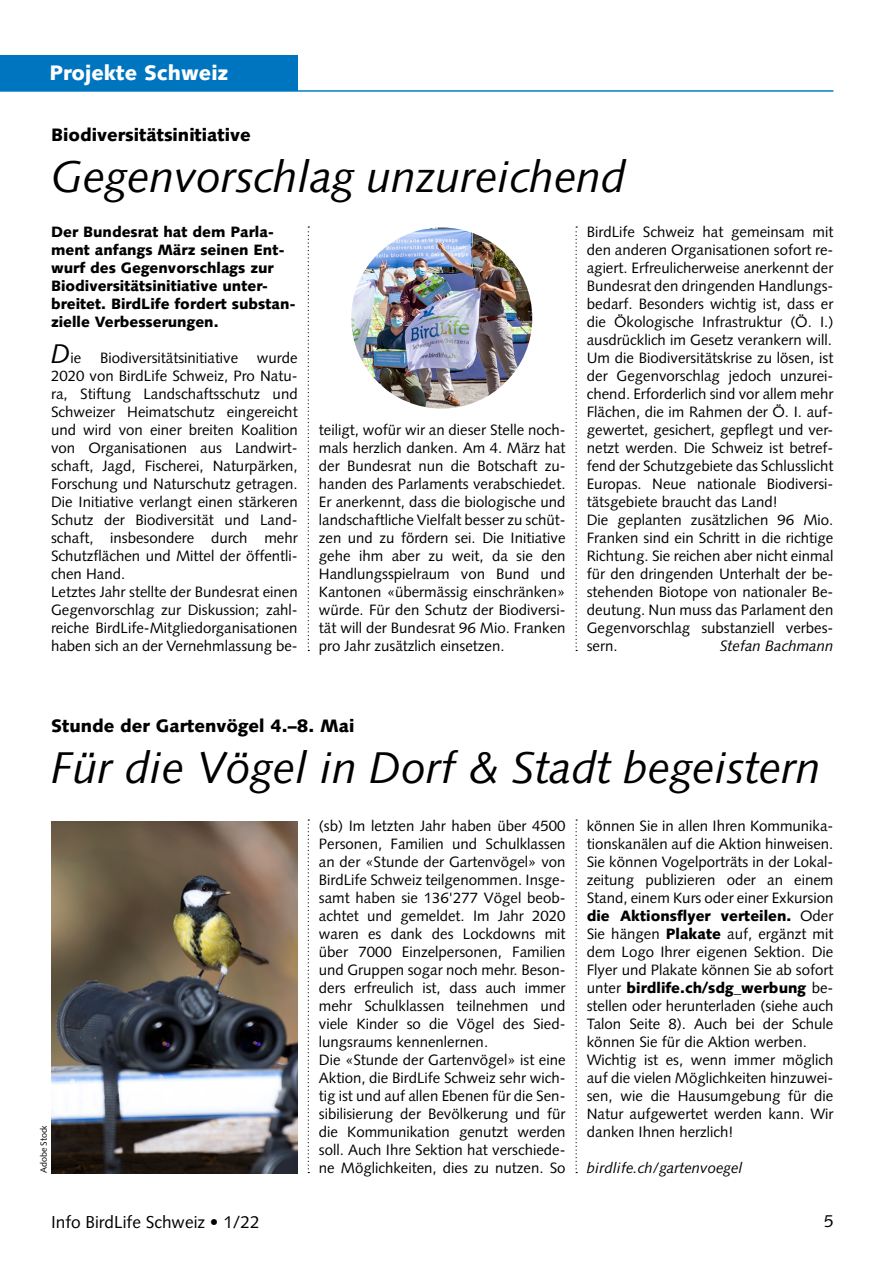
<style>
.page{position:relative;width:893px;height:1263px;background:#fff}
.page>*{position:absolute;margin:0;border:0;box-sizing:border-box;transform-origin:0 0}
.Titel_gross{font:italic 44.4px "Syntax LT";color:#000}
.t1{font:900 21px "Syntax LT";color:#fff}
.Übertitel{font:900 18px "Syntax LT";color:#000}
.t2{font:17.25px "Syntax LT";color:#000}
.Grundtext{font:15px/18px "Syntax LT";color:#000;text-align:justify}
.Lead{font:900 15px/18px "Syntax LT";color:#000}
.Grundtext-2{font:italic 15px "Syntax LT";color:#000}
.Fotovermerk{font:9px "Syntax LT";letter-spacing:-.01em;color:#000}
.s1{font-style:italic;font-size:27px}
.s2{font-weight:900}
</style>
<div class="page">
<hr style="left:0;top:90px;width:833px;height:2px;background:#0080c6">
<div style="left:0;top:55px;width:298px;height:36px;background:#0075bf"></div>
<svg style="left:308px;top:226px;width:1px;height:425px"></svg>
<svg style="left:308px;top:819px;width:1px;height:354px"></svg>
<svg style="left:575px;top:226px;width:2px;height:425px"></svg>
<svg style="left:575px;top:819px;width:2px;height:354px"></svg>
<img style="left:51px;top:821px;width:246px;height:352px">
<img style="left:351px;top:227px;width:181px;height:182px;border-radius:91px">
<p class="t1" style="left:49px;top:60px;width:181px">Projekte Schweiz</p>
<p class="Übertitel" style="left:51px;top:125px;width:201px">Biodiversitätsinitiative</p>
<p class="Titel_gross" style="left:51px;top:151px;width:576px">Gegenvorschlag unzureichend</p>
<p class="Lead" style="left:51px;top:223px;width:246px">Der Bundesrat hat dem Parla&shy;ment anfangs März seinen Ent&shy;wurf des Gegenvorschlags zur<br>Biodiversitätsinitiative unter&shy;breitet. BirdLife fordert substan&shy;zielle Verbesserungen.</p>
<p class="Grundtext" style="left:51px;top:349px;width:248px"><span class="s1">D</span>ie Biodiversitätsinitiative wurde 2020 von BirdLife Schweiz, Pro Natu&shy;ra, Stiftung Landschaftsschutz und Schweizer Heimatschutz eingereicht und wird von einer breiten Koalition von Organisationen aus Landwirt&shy;schaft, Jagd, Fischerei, Naturpärken, Forschung und Naturschutz getragen.<br>Die Initiative verlangt einen stärkeren Schutz der Biodiversität und Land&shy;schaft, insbesondere durch mehr Schutzflächen und Mittel der öffentli&shy;chen Hand.</p>
<p class="Grundtext" style="left:51px;top:583px;width:248px">Letztes Jahr stellte der Bundesrat einen Gegenvorschlag zur Diskussion; zahl&shy;reiche BirdLife-Mitgliedorganisationen haben sich an der Vernehmlassung be-</p>
<p class="Grundtext" style="left:319px;top:421px;width:248px">teiligt, wofür wir an dieser Stelle noch&shy;mals herzlich danken. Am 4. März hat der Bundesrat nun die Botschaft zu&shy;handen des Parlaments verabschiedet.<br>Er anerkennt, dass die biologische und landschaftliche Vielfalt besser zu schüt&shy;zen und zu fördern sei. Die Initiative gehe ihm aber zu weit, da sie den Handlungsspielraum von Bund und Kantonen «übermässig einschränken» würde. Für den Schutz der Biodiversi&shy;tät will der Bundesrat 96 Mio. Franken pro Jahr zusätzlich einsetzen.</p>
<p class="Grundtext" style="left:587px;top:223px;width:248px">BirdLife Schweiz hat gemeinsam mit den anderen Organisationen sofort re&shy;agiert. Erfreulicherweise anerkennt der Bundesrat den dringenden Handlungs&shy;bedarf. Besonders wichtig ist, dass er die Ökologische Infrastruktur (Ö. I.) ausdrücklich im Gesetz verankern will.</p>
<p class="Grundtext" style="left:587px;top:349px;width:248px">Um die Biodiversitätskrise zu lösen, ist der Gegenvorschlag jedoch unzurei&shy;chend. Erforderlich sind vor allem mehr Flächen, die im Rahmen der Ö. I. auf&shy;gewertet, gesichert, gepflegt und ver&shy;netzt werden. Die Schweiz ist betref&shy;fend der Schutzgebiete das Schlusslicht Europas. Neue nationale Biodiversi&shy;tätsgebiete braucht das Land!</p>
<p class="Grundtext" style="left:587px;top:511px;width:248px">Die geplanten zusätzlichen 96 Mio.<br>Franken sind ein Schritt in die richtige Richtung. Sie reichen aber nicht einmal für den dringenden Unterhalt der be&shy;stehenden Biotope von nationaler Be&shy;deutung. Nun muss das Parlament den Gegenvorschlag substanziell verbes&shy;sern.</p>
<p class="Grundtext-2" style="left:720px;top:637px;width:115px">Stefan Bachmann</p>
<p class="Übertitel" style="left:51px;top:715px;width:305px">Stunde der Gartenvögel 4.–8. Mai</p>
<p class="Titel_gross" style="left:51px;top:742px;width:771px">Für die Vögel in Dorf &amp; Stadt begeistern</p>
<p class="Fotovermerk" style="left:38px;top:1173px;width:50px;rotate:-90deg">Adobe Stock</p>
<p class="Grundtext" style="left:319px;top:817px;width:248px">(sb) Im letzten Jahr haben über 4500<br>Personen, Familien und Schulklassen an der «Stunde der Gartenvögel» von BirdLife Schweiz teilgenommen. Insge&shy;samt haben sie 136'277 Vögel beob&shy;achtet und gemeldet. Im Jahr 2020 waren es dank des Lockdowns mit über 7000 Einzelpersonen, Familien und Gruppen sogar noch mehr. Beson&shy;ders erfreulich ist, dass auch immer mehr Schulklassen teilnehmen und viele Kinder so die Vögel des Sied&shy;lungsraums kennenlernen.</p>
<p class="Grundtext" style="left:319px;top:1051px;width:248px">Die «Stunde der Gartenvögel» ist eine Aktion, die BirdLife Schweiz sehr wich&shy;tig ist und auf allen Ebenen für die Sen&shy;sibilisierung der Bevölkerung und für die Kommunikation genutzt werden soll. Auch Ihre Sektion hat verschiede&shy;ne Möglichkeiten, dies zu nutzen. So</p>
<p class="Grundtext" style="left:587px;top:817px;width:248px">können Sie in allen Ihren Kommunika&shy;tionskanälen auf die Aktion hinweisen.<br>Sie können Vogelporträts in der Lokal&shy;zeitung publizieren oder an einem Stand, einem Kurs oder einer Exkursion <span class="s2">die Aktionsflyer verteilen.</span> Oder Sie hängen <span class="s2">Plakate</span> auf, ergänzt mit dem Logo Ihrer eigenen Sektion. Die Flyer und Plakate können Sie ab sofort unter <span class="s2">birdlife.ch/sdg_werbung</span> be&shy;stellen oder herunterladen (siehe auch Talon Seite 8). Auch bei der Schule können Sie für die Aktion werben.</p>
<p class="Grundtext" style="left:587px;top:1051px;width:248px">Wichtig ist es, wenn immer möglich auf die vielen Möglichkeiten hinzuwei&shy;sen, wie die Hausumgebung für die Natur aufgewertet werden kann. Wir danken Ihnen herzlich!</p>
<p class="Grundtext-2" style="left:587px;top:1159px;width:157px">birdlife.ch/gartenvoegel</p>
<p class="t2" style="left:51px;top:1212px;width:210px">Info BirdLife Schweiz • 1/22</p>
<p class="t2" style="left:824px;top:1211px;width:11px">5</p>
</div>
